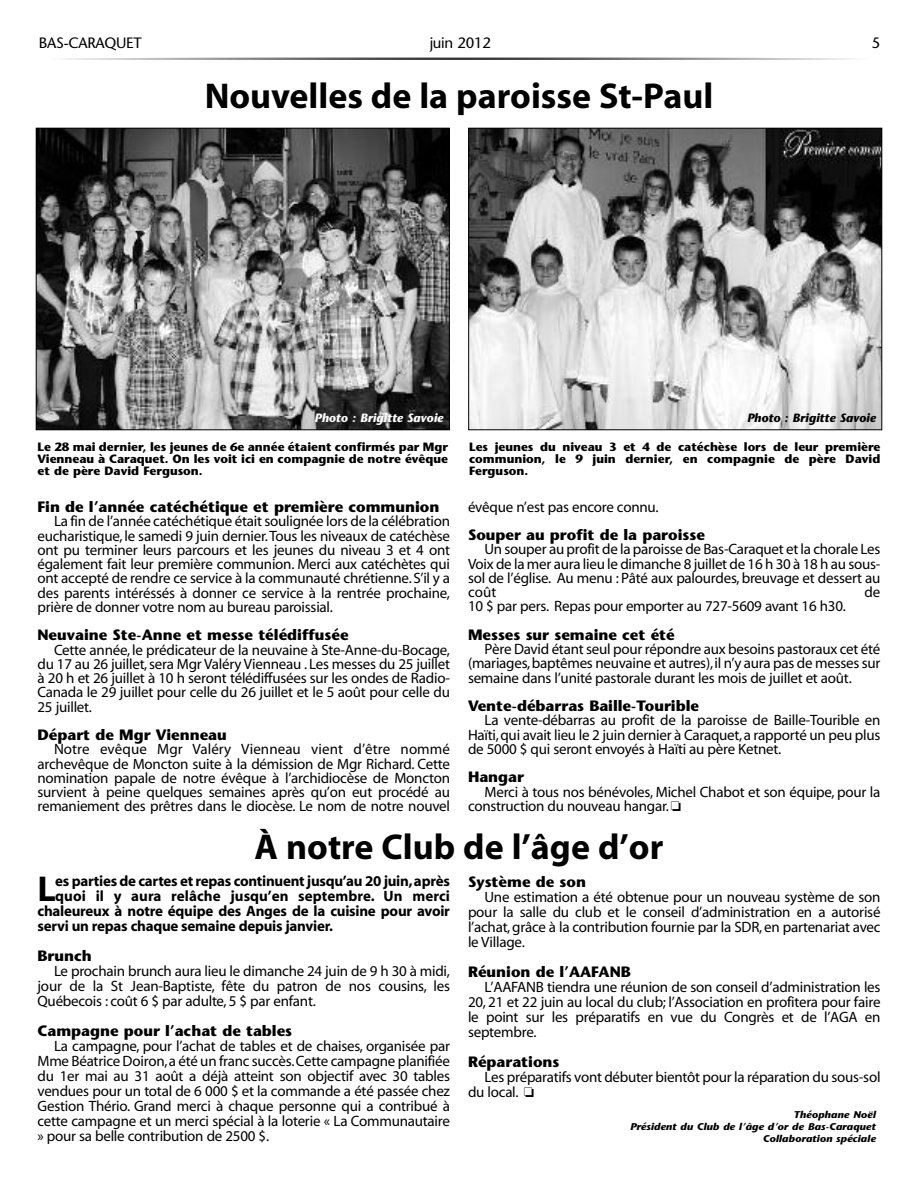
<style>
.page{position:relative;width:918px;height:1188px;background:#fff}
.page>*{position:absolute;margin:0;border:0;box-sizing:border-box;transform-origin:0 0}
.t1{font:700 36.15px "Myriad";color:#000}
.t2{font:700 36px "Myriad";color:#000}
.t3{font:15px/14.2px "Myriad";letter-spacing:-.015em;color:#000;text-align:justify}
.t4{font:700 15px "Stone Sans";color:#000}
.t5{font:700 15px "Myriad";letter-spacing:-.015em;color:#000}
.t6{font:700 15px "Myriad";letter-spacing:.005em;color:#000}
.t7{font:15px "Stone Sans";letter-spacing:-.015em;color:#000}
.t8{font:700 12px/12px "Stone Sans";color:#000;text-align:justify}
.t9{font:italic 700 12px "Stone Sans";color:#fff}
.t10{font:italic 700 12px "Stone Sans";color:#000}
.t11{font:italic 700 9.75px/12px "Stone Sans";color:#000;text-align:right;scale:1.09 1}
</style>
<div class="page">
<svg style="left:66px;top:59px;width:785px;height:1px"></svg>
<svg style="left:63px;top:58px;width:792px;height:1px"></svg>
<img style="left:38px;top:130px;width:410px;height:298px">
<div style="left:36px;top:128px;width:414px;height:302px;border:1px solid #000"></div>
<img style="left:470px;top:130px;width:410px;height:298px">
<div style="left:468px;top:128px;width:414px;height:302px;border:1px solid #000"></div>
<p class="t7" style="left:39px;top:37px;width:104px">BAS-CARAQUET</p>
<p class="t7" style="left:430px;top:37px;width:63px">juin 2012</p>
<p class="t7" style="left:872px;top:37px;width:10px">5</p>
<h2 class="t2" style="left:205px;top:82px;width:510px">Nouvelles de la paroisse St-Paul</h2>
<p class="t9" style="left:315px;top:413px;width:130px">Photo : Brigitte Savoie</p>
<p class="t10" style="left:747px;top:413px;width:130px">Photo : Brigitte Savoie</p>
<p class="t8" style="left:38px;top:442px;width:412px">Le 28 mai dernier, les jeunes de 6e année étaient confirmés par Mgr Vienneau à Caraquet. On les voit ici en compagnie de notre évêque et de père David Ferguson.</p>
<p class="t8" style="left:469px;top:442px;width:413px">Les jeunes du niveau 3 et 4 de catéchèse lors de leur première communion, le 9 juin dernier, en compagnie de père David Ferguson.</p>
<p class="t4" style="left:38px;top:501px;width:403px">Fin de l’année catéchétique et première communion</p>
<p class="t3" style="left:38px;top:515px;width:414px;text-indent:17px">La fin de l’année catéchétique était soulignée lors de la célébration eucharistique, le samedi 9 juin dernier.Tous les niveaux de catéchèse ont pu terminer leurs parcours et les jeunes du niveau 3 et 4 ont également fait leur première communion. Merci aux catéchètes qui ont accepté de rendre ce service à la communauté chrétienne.S’il y a des parents intéréssés à donner ce service à la rentrée prochaine, prière de donner votre nom au bureau paroissial.</p>
<p class="t4" style="left:38px;top:629px;width:313px">Neuvaine Ste-Anne et messe télédiffusée</p>
<p class="t3" style="left:38px;top:644px;width:414px;text-indent:16px">Cette année, le prédicateur de la neuvaine à Ste-Anne-du-Bocage, du 17 au 26 juillet,sera Mgr Valéry Vienneau . Les messes du 25 juillet à 20 h et 26 juillet à 10 h seront télédiffusées sur les ondes de Radio-Canada le 29 juillet pour celle du 26 juillet et le 5 août pour celle du 25 juillet.</p>
<p class="t4" style="left:38px;top:729px;width:191px">Départ de Mgr Vienneau</p>
<p class="t3" style="left:38px;top:743px;width:414px;text-indent:17px">Notre evêque Mgr Valéry Vienneau vient d’être nommé archevêque de Moncton suite à la démission de Mgr Richard. Cette nomination papale de notre évêque à l’archidiocèse de Moncton survient à peine quelques semaines après qu’on eut procédé au remaniement des prêtres dans le diocèse. Le nom de notre nouvel</p>
<p class="t3" style="left:468px;top:501px;width:192px">évêque n’est pas encore connu.</p>
<p class="t4" style="left:468px;top:529px;width:238px">Souper au profit de la paroisse</p>
<p class="t3" style="left:468px;top:544px;width:414px;text-indent:17px">Un souper au profit de la paroisse de Bas-Caraquet et la chorale Les Voix de la mer aura lieu le dimanche 8 juillet de 16 h 30 à 18 h au sous&shy;sol de l’église. Au menu : Pâté aux palourdes, breuvage et dessert au coût</p>
<p class="t3" style="left:864px;top:586px;width:18px">de</p>
<p class="t3" style="left:468px;top:601px;width:379px">10 $ par pers. Repas pour emporter au 727-5609 avant 16 h30.</p>
<p class="t4" style="left:468px;top:629px;width:208px">Messes sur semaine cet été</p>
<p class="t3" style="left:468px;top:643px;width:414px;text-indent:17px">Père David étant seul pour répondre aux besoins pastoraux cet été (mariages,baptêmes neuvaine et autres),il n’y aura pas de messes sur semaine dans l’unité pastorale durant les mois de juillet et août.</p>
<p class="t4" style="left:468px;top:700px;width:233px">Vente-débarras Baille-Tourible</p>
<p class="t3" style="left:468px;top:715px;width:414px;text-indent:17px">La vente-débarras au profit de la paroisse de Baille-Tourible en Haïti,qui avait lieu le 2 juin dernier à Caraquet,a rapporté un peu plus de 5000 $ qui seront envoyés à Haïti au père Ketnet.</p>
<p class="t4" style="left:468px;top:771px;width:58px">Hangar</p>
<p class="t3" style="left:468px;top:786px;width:414px;text-indent:17px">Merci à tous nos bénévoles, Michel Chabot et son équipe, pour la construction du nouveau hangar. □</p>
<h2 class="t2" style="left:255px;top:833px;width:410px">À notre Club de l’âge d’or</h2>
<h1 class="t1" style="left:38px;top:876px;width:20px">L</h1>
<p class="t5" style="left:55px;top:876px;width:396px">es parties de cartes et repas continuent jusqu’au 20 juin,après</p>
<p class="t6" style="left:55px;top:891px;width:396px">quoi il y aura relâche jusqu’en septembre. Un merci</p>
<p class="t5" style="left:38px;top:906px;width:414px">chaleureux à notre équipe des Anges de la cuisine pour avoir</p>
<p class="t5" style="left:38px;top:921px;width:297px">servi un repas chaque semaine depuis janvier.</p>
<p class="t4" style="left:38px;top:950px;width:56px">Brunch</p>
<p class="t3" style="left:38px;top:965px;width:414px;line-height:15px;text-indent:16px">Le prochain brunch aura lieu le dimanche 24 juin de 9 h 30 à midi, jour de la St Jean-Baptiste, fête du patron de nos cousins, les Québecois : coût 6 $ par adulte, 5 $ par enfant.</p>
<p class="t4" style="left:38px;top:1025px;width:256px">Campagne pour l’achat de tables</p>
<p class="t3" style="left:38px;top:1040px;width:414px;line-height:15px;text-indent:17px">La campagne, pour l’achat de tables et de chaises, organisée par Mme Béatrice Doiron,a été un franc succès.Cette campagne planifiée du 1er mai au 31 août a déjà atteint son objectif avec 30 tables vendues pour un total de 6 000 $ et la commande a été passée chez Gestion Thério. Grand merci à chaque personne qui a contribué à cette campagne et un merci spécial à la loterie « La Communautaire » pour sa belle contribution de 2500 $.</p>
<p class="t4" style="left:468px;top:876px;width:119px">Système de son</p>
<p class="t3" style="left:468px;top:891px;width:414px;line-height:15px;text-indent:17px">Une estimation a été obtenue pour un nouveau système de son pour la salle du club et le conseil d’administration en a autorisé l’achat,grâce à la contribution fournie par la SDR, en partenariat avec le Village.</p>
<p class="t4" style="left:468px;top:966px;width:164px">Réunion de l’AAFANB</p>
<p class="t3" style="left:468px;top:981px;width:414px;line-height:15px;text-indent:17px">L’AAFANB tiendra une réunion de son conseil d’administration les 20, 21 et 22 juin au local du club; l’Association en profitera pour faire le point sur les préparatifs en vue du Congrès et de l’AGA en septembre.</p>
<p class="t4" style="left:468px;top:1056px;width:93px">Réparations</p>
<p class="t3" style="left:468px;top:1071px;width:414px;line-height:15px;text-indent:17px">Les préparatifs vont débuter bientôt pour la réparation du sous-sol du local. □</p>
<p class="t11" style="left:630px;top:1109px;width:227px">Théophane Noël<br>Président du Club de l’âge d’or de Bas-Caraquet<br>Collaboration spéciale</p>
</div>
